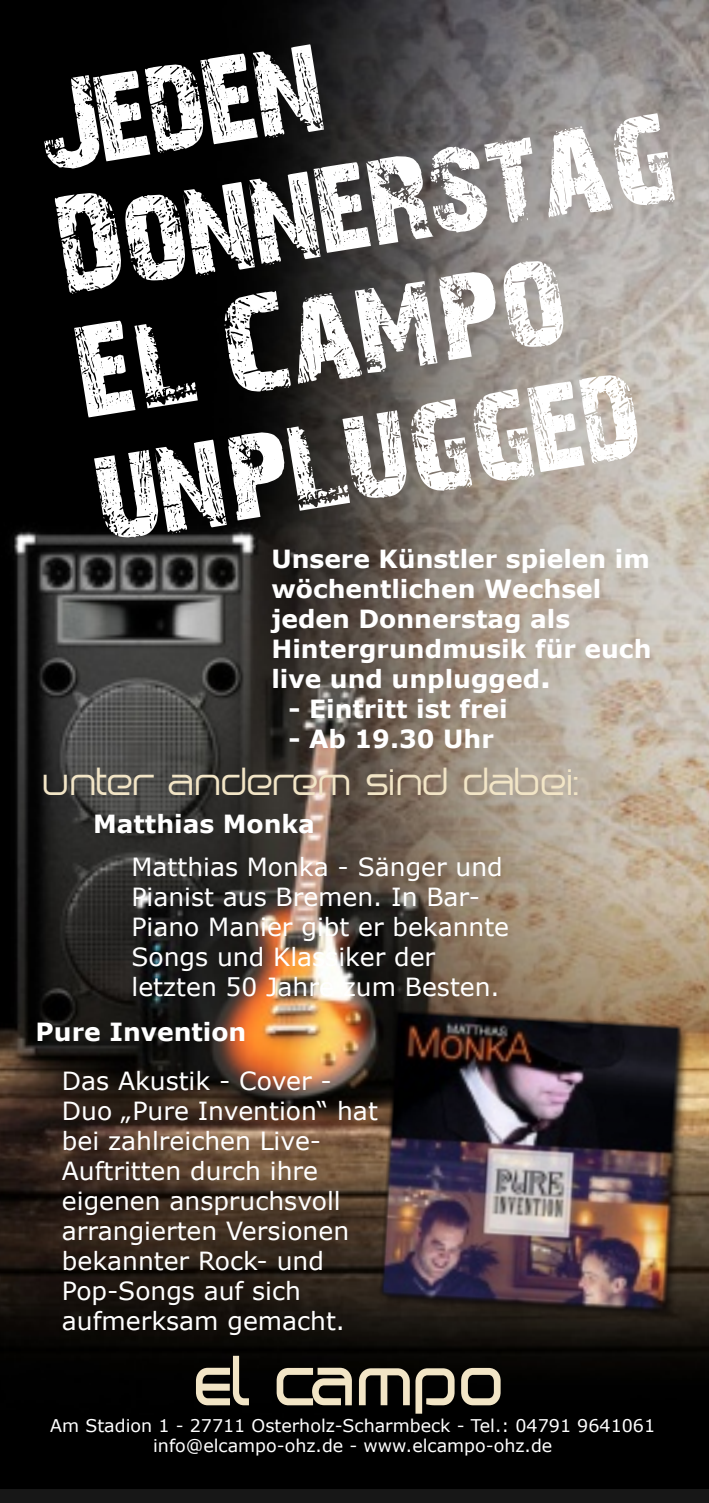
<style>
.page{position:relative;width:709px;height:1503px;background:#fff}
.page>*{position:absolute;margin:0;border:0;box-sizing:border-box;transform-origin:0 0}
.t1{font:700 60px "Birdman";letter-spacing:-.03em;color:#f2e5c6}
.t2{font:35px "Birdman";letter-spacing:-.04em;color:#f2e5c6}
.t3{font:25px/30px "Verdana";color:#fff}
.t4{font:700 25px/30px "Verdana";color:#fff}
.t5{font:17.5px/20px "Verdana";color:#fff;text-align:center}
.s1{font-size:30px}
</style>
<div class="page">
<img style="left:0;top:0;width:709px;height:1487px">
<svg style="left:35px;top:44px;width:640px;height:497px"></svg>
<img style="left:377px;top:1008px;width:316px;height:315px">
<p class="t4" style="left:271px;top:542px;width:381px">Unsere Künstler spielen im wöchentlichen Wechsel jeden Donnerstag als<br>Hintergrundmusik für euch live und unplugged<span class="s1">.</span></p>
<p class="t4" style="left:288px;top:692px;width:221px">- Eintritt ist frei</p>
<p class="t4" style="left:288px;top:722px;width:207px">- Ab 19.30 Uhr</p>
<h2 class="t2" style="left:44px;top:767px;width:539px">UNTER ANDEREM SIND DABEI:</h2>
<p class="t4" style="left:93px;top:807px;width:223px">Matthias Monka</p>
<p class="t3" style="left:131px;top:851px;width:379px">Matthias Monka - Sänger und<br>Pianist aus Bremen. In Bar-<br>Piano Manier gibt er bekannte<br>Songs und Klassiker der letzten 50 Jahre zum Besten.</p>
<p class="t4" style="left:36px;top:1015px;width:212px">Pure Invention</p>
<p class="t3" style="left:62px;top:1065px;width:317px">Das Akustik - Cover -<br>Duo „Pure Invention“ hat bei zahlreichen Live-<br>Auftritten durch ihre eigenen anspruchsvoll arrangierten Versionen bekannter Rock- und<br>Pop-Songs auf sich aufmerksam gemacht.</p>
<h1 class="t1" style="left:195px;top:1356px;width:314px">EL CAMPO</h1>
<p class="t5" style="left:50px;top:1414px;width:606px">Am Stadion 1 - 27711 Osterholz-Scharmbeck - Tel.: 04791 9641061 info@elcampo-ohz.de - www.elcampo-ohz.de</p>
</div>
